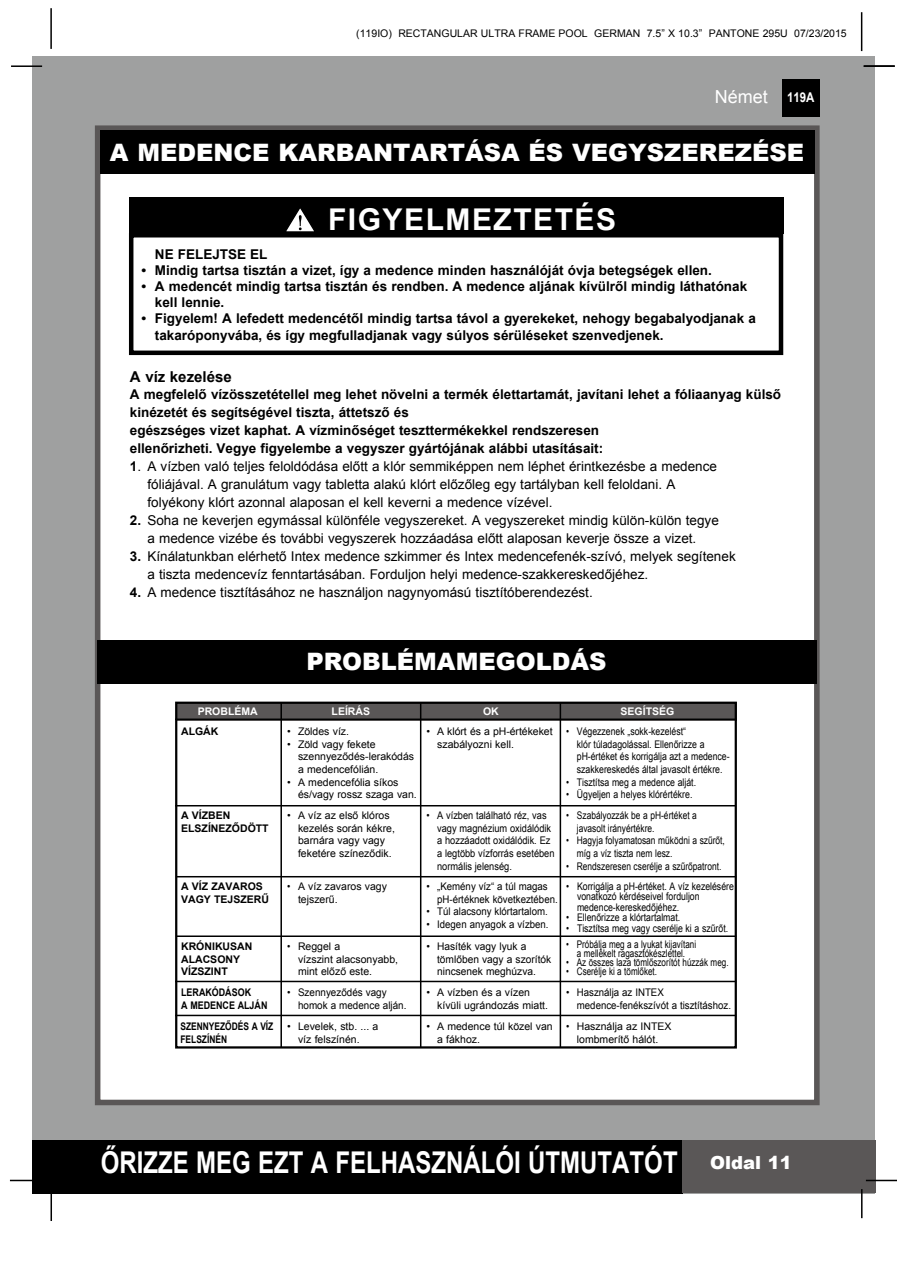
<style>
.page{position:relative;width:897px;height:1264px;background:#fff}
.page>*{position:absolute;margin:0;border:0;box-sizing:border-box;transform-origin:0 0}
.t1{font:700 30px "Arial";color:#fff;scale:.8 1}
.t2{font:700 30px "Arial";letter-spacing:.05em;color:#fff}
.t3{font:900 24px "Arial";color:#fff}
.t4{font:900 18px "Arial";color:#fff}
.t5{font:18px "Arial";color:#fff}
.t6{font:700 15px "Arial";color:#000}
.t7{font:13.5px/18px "Arial";color:#000}
.t8{font:700 13.5px/18px "Arial";color:#000}
.t9{font:700 13.5px "Arial";color:#fff;scale:.85 1}
.t10{font:10.5px/12.6px "Arial";color:#000}
.t11{font:10.5px/12.6px "Arial";color:#000;scale:.83 1}
.t12{font:10.5px/12.6px "Arial";color:#000;scale:.92 1}
.t13{font:10.5px/12.6px "Arial";color:#000;scale:.8 1}
.t14{font:10.5px/9px "Arial";color:#000;text-align:center;scale:.77 1}
.t15{font:10.5px/12.6px "Arial";color:#000;scale:.88 1}
.t16{font:10.5px/12.6px "Arial";color:#000;scale:.9 1}
.t17{font:700 10.5px/12.6px "Arial";color:#000}
.t18{font:10.5px/12.6px "Arial";color:#000;scale:.94 1}
.t19{font:700 10.5px/12.6px "Arial";color:#000;scale:.8 1}
.t20{font:700 10.5px "Arial";color:#fff}
.t21{font:700 10.5px/12.6px "Arial";color:#000;scale:.85 1}
.s1{font-weight:700}
</style>
<div class="page">
<div style="left:33px;top:56px;width:842px;height:1137px;background:#9fa0a0"></div>
<div style="left:782px;top:79px;width:37px;height:38px;background:#000"></div>
<hr style="left:50px;top:8px;width:2px;height:41px;background:#000">
<hr style="left:860px;top:12px;width:2px;height:39px;background:#000">
<div style="left:33px;top:1140px;width:649px;height:53px;background:#000"></div>
<div style="left:682px;top:1140px;width:193px;height:53px;background:#5a5757"></div>
<hr style="left:865px;top:1179px;width:31px;height:2px;background:#000">
<hr style="left:860px;top:1189px;width:2px;height:29px;background:#000">
<hr style="left:50px;top:1190px;width:2px;height:31px;background:#000">
<hr style="left:10px;top:1179px;width:31px;height:2px;background:#000">
<hr style="left:11px;top:65px;width:31px;height:2px;background:#000">
<div style="left:95px;top:125px;width:724px;height:980px;background:#fff;border:6px solid #5a5757"></div>
<div style="left:100px;top:130px;width:714px;height:44px;background:#000"></div>
<hr style="left:863px;top:65px;width:31px;height:2px;background:#000">
<div style="left:176px;top:702px;width:560px;height:18px;background:#5a5757"></div>
<div style="left:175px;top:701px;width:561px;height:347px;border:2px solid #000"></div>
<hr style="left:175px;top:1014px;width:561px;height:2px;background:#000">
<hr style="left:176px;top:935px;width:560px;height:2px;background:#000">
<hr style="left:175px;top:980px;width:561px;height:2px;background:#000">
<hr style="left:176px;top:876px;width:560px;height:1px;background:#000">
<hr style="left:175px;top:805px;width:560px;height:1px;background:#000">
<hr style="left:280px;top:702px;width:2px;height:345px;background:#000">
<hr style="left:420px;top:702px;width:1px;height:345px;background:#000">
<hr style="left:559px;top:703px;width:2px;height:344px;background:#000">
<hr style="left:175px;top:718px;width:561px;height:2px;background:#000">
<div style="left:97px;top:640px;width:720px;height:43px;background:#000"></div>
<div style="left:129px;top:197px;width:654px;height:37px;background:#000"></div>
<div style="left:129px;top:233px;width:654px;height:122px;border:4px solid #000"></div>
<svg style="left:286px;top:208px;width:28px;height:24px"></svg>
<p class="t10" style="left:356px;top:27px;width:492px">(119IO) RECTANGULAR ULTRA FRAME POOL GERMAN 7.5” X 10.3” PANTONE 295U 07/23/2015</p>
<h3 class="t5" style="left:714px;top:85px;width:55px">Német</h3>
<p class="t9" style="left:787px;top:88px;width:34px">119A</p>
<h2 class="t3" style="left:110px;top:135px;width:695px">A MEDENCE KARBANTARTÁSA ÉS VEGYSZEREZÉSE</h2>
<h1 class="t2" style="left:328px;top:200px;width:289px">FIGYELMEZTETÉS</h1>
<p class="t8" style="left:155px;top:245px;width:114px">NE FELEJTSE EL</p>
<p class="t8" style="left:141px;top:261px;width:572px">• Mindig tartsa tisztán a vizet, így a medence minden használóját óvja betegségek ellen.</p>
<p class="t8" style="left:155px;top:279px;width:593px;line-height:16.2px;text-indent:-14px">• A medencét mindig tartsa tisztán és rendben. A medence aljának kívülről mindig láthatónak kell lennie.</p>
<p class="t8" style="left:155px;top:311px;width:602px;line-height:16.2px;text-indent:-14px">• Figyelem! A lefedett medencétől mindig tartsa távol a gyerekeket, nehogy begabalyodjanak a takaróponyvába, és így megfulladjanak vagy súlyos sérüléseket szenvedjenek.</p>
<p class="t6" style="left:130px;top:367px;width:103px">A víz kezelése</p>
<p class="t8" style="left:130px;top:386px;width:652px">A megfelelő vízösszetétellel meg lehet növelni a termék élettartamát, javítani lehet a fóliaanyag külső kinézetét és segítségével tiszta, áttetsző és<br>egészséges vizet kaphat. A vízminőséget teszttermékekkel rendszeresen<br>ellenőrizheti. Vegye figyelembe a vegyszer gyártójának alábbi utasításait:</p>
<p class="t7" style="left:147px;top:457px;width:571px;text-indent:-18px"><span class="s1">1</span>. A vízben való teljes feloldódása előtt a klór semmiképpen nem léphet érintkezésbe a medence fóliájával. A granulátum vagy tabletta alakú klórt előzőleg egy tartályban kell feloldani. A folyékony klórt azonnal alaposan el kell keverni a medence vízével.</p>
<p class="t7" style="left:130px;top:511px;width:590px;text-align:center"><span class="s1">2.</span> Soha ne keverjen egymással különféle vegyszereket. A vegyszereket mindig külön-külön tegye a medence vizébe és további vegyszerek hozzáadása előtt alaposan keverje össze a vizet.</p>
<p class="t7" style="left:147px;top:547px;width:589px;text-indent:-18px"><span class="s1">3.</span> Kínálatunkban elérhető Intex medence szkimmer és Intex medencefenék-szívó, melyek segítenek a tiszta medencevíz fenntartásában. Forduljon helyi medence-szakkereskedőjéhez.</p>
<p class="t7" style="left:130px;top:583px;width:464px"><span class="s1">4.</span> A medence tisztításához ne használjon nagynyomású tisztítóberendezést.</p>
<h2 class="t3" style="left:306px;top:644px;width:301px">PROBLÉMAMEGOLDÁS</h2>
<p class="t20" style="left:198px;top:704px;width:62px">PROBLÉMA</p>
<p class="t20" style="left:331px;top:705px;width:40px">LEÍRÁS</p>
<p class="t20" style="left:483px;top:704px;width:17px">OK</p>
<p class="t20" style="left:620px;top:704px;width:55px">SEGÍTSÉG</p>
<p class="t17" style="left:181px;top:725px;width:39px">ALGÁK</p>
<p class="t10" style="left:287px;top:725px;width:63px">• Zöldes víz.</p>
<p class="t10" style="left:298px;top:738px;width:118px;text-indent:-11px">• Zöld vagy fekete szennyeződés-lerakódás a medencefólián.</p>
<p class="t10" style="left:298px;top:775px;width:120px;text-indent:-11px">• A medencefólia síkos és/vagy rossz szaga van.</p>
<p class="t10" style="left:298px;top:809px;width:98px;text-indent:-11px">• A víz az első klóros kezelés során kékre, barnára vagy vagy feketére színeződik.</p>
<p class="t16" style="left:298px;top:880px;width:100px;text-indent:-11px">• A víz zavaros vagy tejszerű.</p>
<p class="t16" style="left:298px;top:940px;width:113px;text-indent:-11px">• Reggel a<br>vízszint alacsonyabb, mint előző este.</p>
<p class="t18" style="left:298px;top:986px;width:117px;text-indent:-11px">• Szennyeződés vagy homok a medence alján.</p>
<p class="t10" style="left:298px;top:1020px;width:82px;text-indent:-11px">• Levelek, stb. ... a víz felszínén.</p>
<p class="t11" style="left:576px;top:725px;width:186px;text-indent:-11px">• Végezzenek „sokk-kezelést“<br>klór túladagolással. Ellenőrizze a pH-értéket és korrigálja azt a medence&shy;szakkereskedés által javasolt értékre.</p>
<p class="t11" style="left:566px;top:775px;width:158px">• Tisztítsa meg a medence alját.</p>
<p class="t11" style="left:566px;top:788px;width:154px">• Ügyeljen a helyes klórértékre.</p>
<p class="t13" style="left:576px;top:809px;width:151px;text-indent:-11px">• Szabályozzák be a pH-értéket a javasolt irányértékre.</p>
<p class="t13" style="left:576px;top:834px;width:186px;text-indent:-11px">• Hagyja folyamatosan működni a szűrőt, míg a víz tiszta nem lesz.</p>
<p class="t13" style="left:566px;top:859px;width:196px">• Rendszeresen cserélje a szűrőpatront.</p>
<p class="t11" style="left:577px;top:881px;width:190px;line-height:10.5px;text-indent:-11px">• Korrigálja a pH-értéket. A víz kezelésére vonatkozó kérdéseivel forduljon medence-kereskedőjéhez.</p>
<p class="t11" style="left:566px;top:911px;width:139px">• Ellenőrizze a klórtartalmat.</p>
<p class="t11" style="left:566px;top:922px;width:197px">• Tisztítsa meg vagy cserélje ki a szűrőt.</p>
<p class="t14" style="left:566px;top:940px;width:170px">• Próbálja meg a a lyukat kijavítani a mellékelt ragasztókészlettel.</p>
<p class="t14" style="left:566px;top:958px;width:212px">• Az összes laza tömlőszorítót húzzák meg.</p>
<p class="t14" style="left:566px;top:967px;width:120px">• Cserélje ki a tömlőket.</p>
<p class="t12" style="left:576px;top:986px;width:169px;text-indent:-11px">• Használja az INTEX medence-fenékszívót a tisztításhoz.</p>
<p class="t16" style="left:566px;top:1020px;width:119px;text-align:center">• Használja az INTEX lombmerítő hálót.</p>
<p class="t10" style="left:437px;top:725px;width:117px;text-indent:-11px">• A klórt és a pH-értékeket szabályozni kell.</p>
<p class="t17" style="left:181px;top:809px;width:89px">A VÍZBEN<br>ELSZÍNEZŐDÖTT</p>
<p class="t15" style="left:437px;top:809px;width:135px;text-indent:-11px">• A vízben található réz, vas vagy magnézium oxidálódik a hozzáadott oxidálódik. Ez a legtöbb vízforrás esetében normális jelenség.</p>
<p class="t12" style="left:437px;top:880px;width:133px;text-indent:-11px">• „Kemény víz“ a túl magas pH-értéknek következtében.</p>
<p class="t12" style="left:426px;top:905px;width:133px">• Túl alacsony klórtartalom.</p>
<p class="t12" style="left:426px;top:918px;width:134px">• Idegen anyagok a vízben.</p>
<p class="t10" style="left:437px;top:940px;width:116px;text-indent:-11px">• Hasíték vagy lyuk a tömlőben vagy a szorítók nincsenek meghúzva.</p>
<p class="t10" style="left:437px;top:986px;width:112px;text-indent:-11px">• A vízben és a vízen kívüli ugrándozás miatt.</p>
<p class="t10" style="left:437px;top:1020px;width:117px;text-indent:-11px">• A medence túl közel van a fákhoz.</p>
<p class="t17" style="left:181px;top:880px;width:89px">A VÍZ ZAVAROS<br>VAGY TEJSZERŰ</p>
<p class="t17" style="left:181px;top:940px;width:73px">KRÓNIKUSAN<br>ALACSONY<br>VÍZSZINT</p>
<p class="t21" style="left:181px;top:987px;width:103px">LERAKÓDÁSOK<br>A MEDENCE ALJÁN</p>
<p class="t19" style="left:180px;top:1020px;width:118px">SZENNYEZŐDÉS A VÍZ<br>FELSZÍNÉN</p>
<h1 class="t1" style="left:101px;top:1142px;width:722px">ŐRIZZE MEG EZT A FELHASZNÁLÓI ÚTMUTATÓT</h1>
<h3 class="t4" style="left:710px;top:1149px;width:83px">Oldal 11</h3>
</div>
